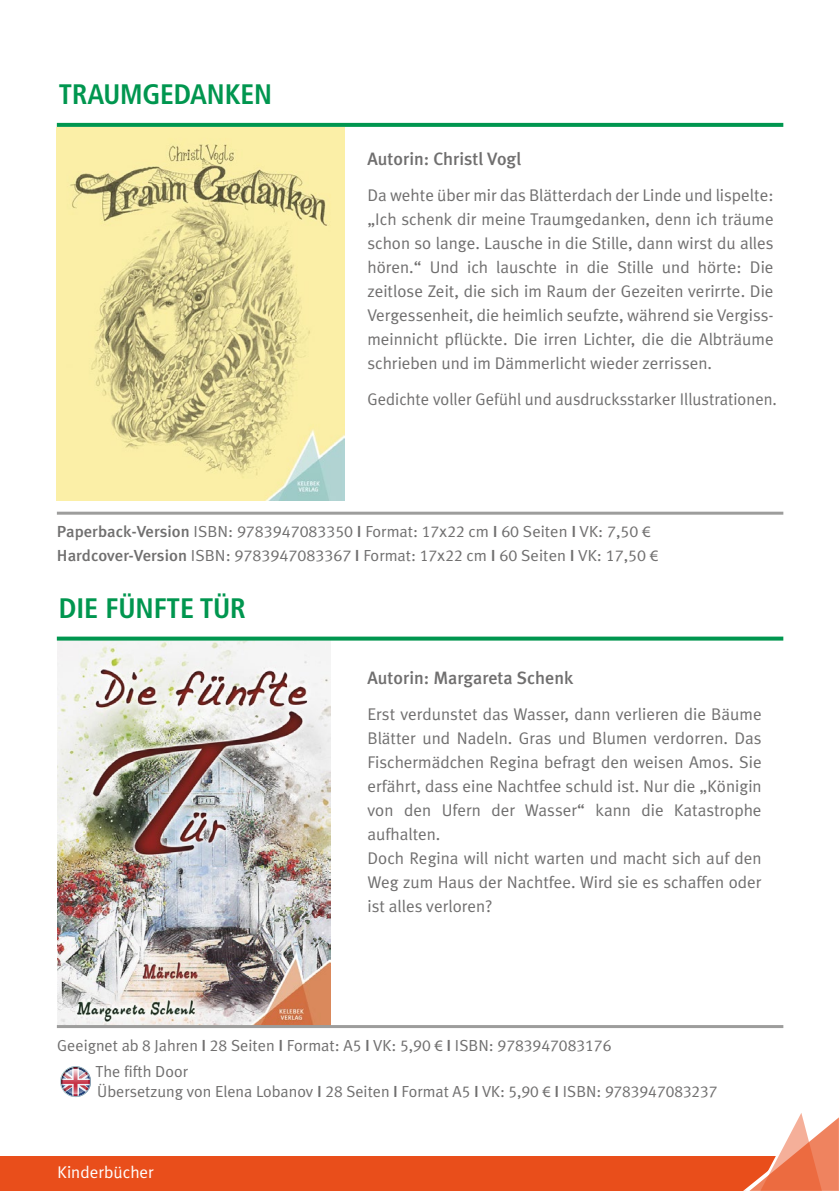
<style>
.page{position:relative;width:840px;height:1191px;background:#fff}
.page>*{position:absolute;margin:0;border:0;box-sizing:border-box;transform-origin:0 0}
.t1{font:700 condensed 28.2px "Frutiger LT Std";letter-spacing:-.005em;color:#00964f}
.t2{font:500 17.8px "Meta Plus";color:#706f6f}
.t3{font:17px/24px "Meta Plus";color:#706f6f;text-align:justify}
.t4{font:17px "Meta Plus";color:#fff}
.t5{font:16px/26px "Meta Plus";color:#706f6f}
.t6{font:16px/24px "Meta Plus Caps";color:#706f6f;scale:1.04 1}
.s1{font-family:"Meta Plus";font-weight:500}
.s2{font-family:"Meta Plus"}
.s3{font-family:"Myriad Pro"}
.s4{font-family:"Meta Plus Caps"}
.s5{font-weight:500}
</style>
<div class="page">
<div style="left:0;top:1156px;width:821px;height:35px;background:#e94e1b"></div>
<svg style="left:744px;top:1113px;width:94px;height:77px"></svg>
<img style="left:56px;top:127px;width:288px;height:373px">
<img style="left:57px;top:640px;width:273px;height:385px">
<hr style="left:57px;top:511px;width:725px;height:3px;background:#9d9d9c">
<svg style="left:57px;top:123px;width:725px;height:4px;fill:#00964f"></svg>
<hr style="left:57px;top:1025px;width:725px;height:3px;background:#9d9d9c">
<svg style="left:57px;top:636px;width:725px;height:4px;fill:#00964f"></svg>
<svg style="left:60px;top:1066px;width:31px;height:31px"></svg>
<h1 class="t1" style="left:59px;top:77px;width:214px">TRAUMGEDANKEN</h1>
<p class="t2" style="left:367px;top:149px;width:155px">Autorin: Christl Vogl</p>
<p class="t3" style="left:367px;top:183px;width:407px">Da wehte über mir das Blätterdach der Linde und lispelte: „Ich schenk dir meine Traumgedanken, denn ich träume schon so lange. Lausche in die Stille, dann wirst du alles hören.“ Und ich lauschte in die Stille und hörte: Die zeitlose Zeit, die sich im Raum der Gezeiten verirrte. Die Vergessenheit, die heimlich seufzte, während sie Vergiss&shy;meinnicht pflückte. Die irren Lichter, die die Albträume schrieben und im Dämmerlicht wieder zerrissen.</p>
<p class="t3" style="left:367px;top:387px;width:411px">Gedichte voller Gefühl und ausdrucksstarker Illustrationen.</p>
<p class="t6" style="left:57px;top:519px;width:579px"><span class="s1">Paperback-Version</span> <span class="s2">ISBN:</span> 9783947083350 <span class="s1">I</span> <span class="s2">Format:</span> 17x22 <span class="s2">cm</span> <span class="s1">I</span> 60 <span class="s2">Seiten</span> <span class="s1">I</span> <span class="s2">VK:</span> 7,50 <span class="s3">€<br></span><span class="s1">Hardcover-Version</span> <span class="s2">ISBN:</span> 9783947083367 <span class="s1">I</span> <span class="s2">Format:</span> 17x22 <span class="s2">cm</span> <span class="s1">I</span> 60 <span class="s2">Seiten</span> <span class="s1">I</span> <span class="s2">VK:</span> 17,50 <span class="s3">€</span></p>
<h1 class="t1" style="left:59px;top:591px;width:188px">DIE FÜNFTE TÜR</h1>
<p class="t2" style="left:367px;top:668px;width:207px">Autorin: Margareta Schenk</p>
<p class="t3" style="left:367px;top:702px;width:395px;text-align:left">Erst verdunstet das Wasser, dann verlieren die Bäume Blätter und Nadeln. Gras und Blumen verdorren. Das Fischermädchen Regina befragt den weisen Amos. Sie erfährt, dass eine Nachtfee schuld ist. Nur die „Königin von den Ufern der Wasser“ kann die Katastrophe aufhalten.<br>Doch Regina will nicht warten und macht sich auf den Weg zum Haus der Nachtfee. Wird sie es schaffen oder ist alles verloren?</p>
<p class="t5" style="left:95px;top:1032px;width:517px;text-indent:-38px">Geeignet ab <span class="s4">8</span> Jahren <span class="s5">I</span> <span class="s4">28</span> Seiten <span class="s5">I</span> Format: A<span class="s4">5</span> <span class="s5">I</span> VK: <span class="s4">5,90</span> <span class="s3">€</span> <span class="s5">I</span> ISBN: <span class="s4">9783947083176<br></span>The fifth Door</p>
<p class="t5" style="left:97px;top:1078px;width:621px">Übersetzung von Elena Lobanov <span class="s5">I</span> <span class="s4">28</span> Seiten <span class="s5">I</span> Format A<span class="s4">5</span> <span class="s5">I</span> VK: <span class="s4">5,90</span> <span class="s3">€</span> <span class="s5">I</span> ISBN: <span class="s4">9783947083237</span></p>
<p class="t4" style="left:58px;top:1162px;width:98px">Kinderbücher</p>
</div>
